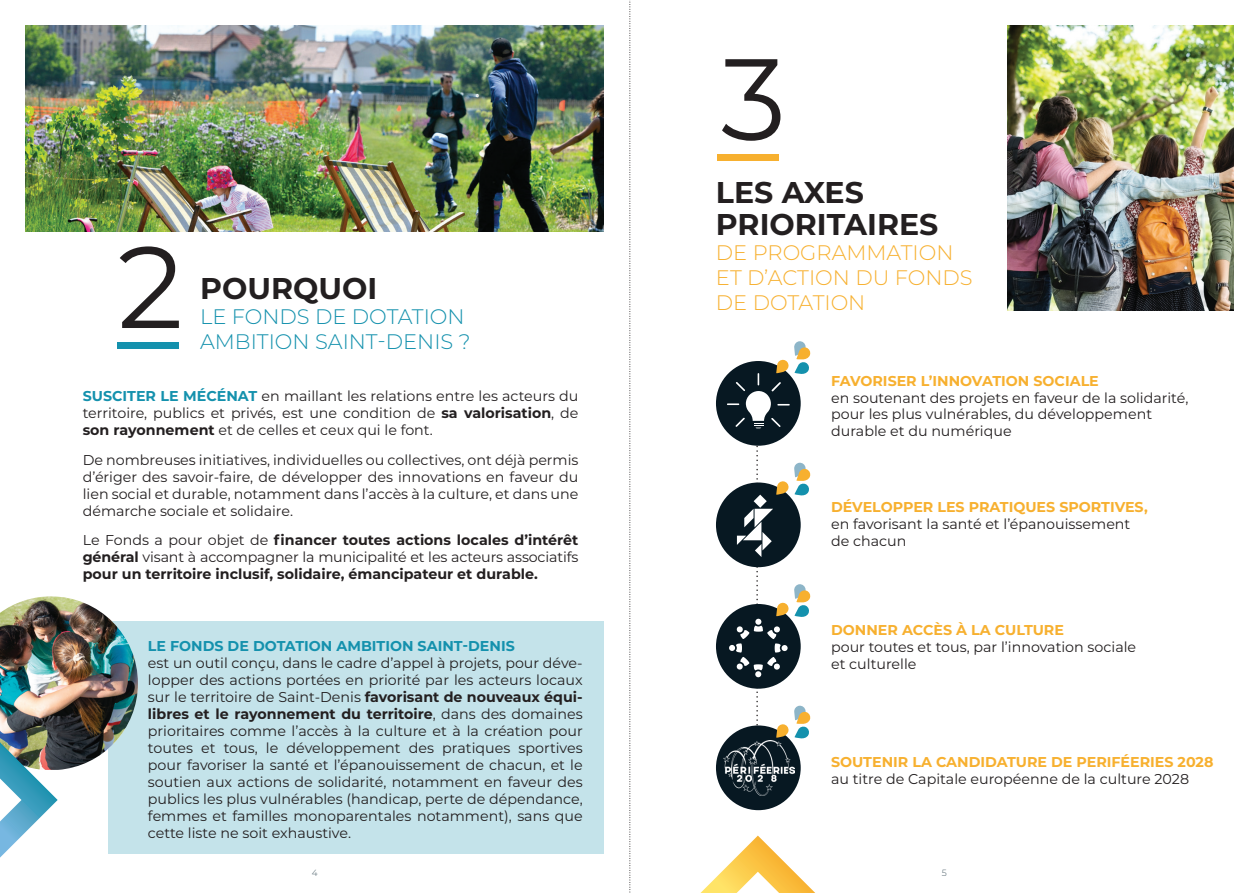
<style>
.page{position:relative;width:1259px;height:893px;background:#fff}
.page>*{position:absolute;margin:0;border:0;box-sizing:border-box;transform-origin:0 0}
.t1{font:115.5px "Montserrat";color:#231f20}
.t2{font:700 30px/31.5px "Montserrat";color:#231f20}
.t3{font:300 21px/25.2px "Montserrat";color:#f7b02f}
.t4{font:300 21px "Montserrat";color:#1491ad}
.t5{font:14.25px/17px "Montserrat";color:#231f20;text-align:justify}
.t6{font:700 14.25px/17px "Montserrat";color:#231f20;text-align:justify}
.t7{font:700 14.25px "Montserrat";color:#f7b02f}
.t8{font:700 14.25px "Montserrat";color:#1491ad}
.t9{font:300 9px "Montserrat";color:#465a64}
.s1{font-weight:700;color:#1491ad}
.s2{font-weight:700}
.s3{font-weight:400}
</style>
<div class="page">
<div style="left:108px;top:622px;width:496px;height:232px;background:#c4e3ea"></div>
<img style="left:26px;top:26px;width:577px;height:205px">
<div style="left:717px;top:155px;width:61px;height:6px;background:#f7b02f"></div>
<img style="left:1007px;top:26px;width:226px;height:284px">
<div style="left:716px;top:361px;width:84px;height:85px;background:#071822;border-radius:50%"></div>
<div style="left:716px;top:482px;width:84px;height:85px;background:#071822;border-radius:50%"></div>
<div style="left:716px;top:604px;width:84px;height:85px;background:#071822;border-radius:50%"></div>
<div style="left:716px;top:725px;width:84px;height:85px;background:#071822;border-radius:50%"></div>
<svg style="left:727px;top:341px;width:84px;height:450px"></svg>
<img style="left:723px;top:740px;width:71px;height:55px">
<div style="left:117px;top:342px;width:62px;height:7px;background:#1491ad"></div>
<svg style="left:700px;top:836px;width:115px;height:57px"></svg>
<img style="left:0;top:596px;width:138px;height:262px">
<svg style="left:629px;top:0;width:2px;height:893px"></svg>
<h1 class="t1" style="left:118px;top:208px;width:67px">2</h1>
<h2 class="t2" style="left:200px;top:271px;width:179px">POURQUOI</h2>
<h3 class="t4" style="left:200px;top:302px;width:266px">LE FONDS DE DOTATION</h3>
<h3 class="t4" style="left:200px;top:328px;width:272px">AMBITION SAINT-DENIS ?</h3>
<p class="t5" style="left:83px;top:387px;width:497px"><span class="s1">SUSCITER LE MÉCÉNAT</span> en maillant les relations entre les acteurs du territoire, publics et privés, est une condition de <span class="s2">sa valorisation</span>, de <span class="s2">son rayonnement</span> et de celles et ceux qui le font.</p>
<p class="t5" style="left:83px;top:451px;width:497px">De nombreuses initiatives, individuelles ou collectives, ont déjà permis d’ériger des savoir-faire, de développer des innovations en faveur du lien social et durable, notamment dans l’accès à la culture, et dans une démarche sociale et solidaire.</p>
<p class="t6" style="left:83px;top:531px;width:497px"><span class="s3">Le Fonds a pour objet de</span> financer toutes actions locales d’intérêt général <span class="s3">visant à accompagner la municipalité et les acteurs associatifs </span>pour un territoire inclusif, solidaire, émancipateur et durable.</p>
<p class="t8" style="left:148px;top:636px;width:368px">LE FONDS DE DOTATION AMBITION SAINT-DENIS</p>
<p class="t5" style="left:148px;top:654px;width:436px">est un outil conçu, dans le cadre d’appel à projets, pour déve&shy;lopper des actions portées en priorité par les acteurs locaux sur le territoire de Saint-Denis <span class="s2">favorisant de nouveaux équi&shy;libres et le rayonnement du territoire</span>, dans des domaines prioritaires comme l’accès à la culture et à la création pour toutes et tous, le développement des pratiques sportives pour favoriser la santé et l’épanouissement de chacun, et le soutien aux actions de solidarité, notamment en faveur des publics les plus vulnérables (handicap, perte de dépendance, femmes et familles monoparentales notamment), sans que cette liste ne soit exhaustive.</p>
<h1 class="t1" style="left:721px;top:20px;width:67px">3</h1>
<h2 class="t2" style="left:716px;top:175px;width:224px">LES AXES<br>PRIORITAIRES</h2>
<h3 class="t3" style="left:716px;top:239px;width:258px">DE PROGRAMMATION<br>ET D’ACTION DU FONDS<br>DE DOTATION</h3>
<p class="t7" style="left:831px;top:370px;width:269px">FAVORISER L’INNOVATION SOCIALE</p>
<p class="t5" style="left:831px;top:388px;width:359px;text-align:left">en soutenant des projets en faveur de la solidarité, pour les plus vulnérables, du développement durable et du numérique</p>
<p class="t7" style="left:831px;top:497px;width:318px">DÉVELOPPER LES PRATIQUES SPORTIVES,</p>
<p class="t5" style="left:831px;top:515px;width:301px">en favorisant la santé et l’épanouissement de chacun</p>
<p class="t7" style="left:831px;top:619px;width:234px">DONNER ACCÈS À LA CULTURE</p>
<p class="t5" style="left:831px;top:638px;width:307px">pour toutes et tous, par l’innovation sociale et culturelle</p>
<p class="t7" style="left:831px;top:751px;width:384px">SOUTENIR LA CANDIDATURE DE PERIFÉERIES 2028</p>
<p class="t5" style="left:831px;top:769px;width:359px">au titre de Capitale européenne de la culture 2028</p>
<p class="t9" style="left:312px;top:867px;width:7px">4</p>
<p class="t9" style="left:941px;top:867px;width:7px">5</p>
</div>
